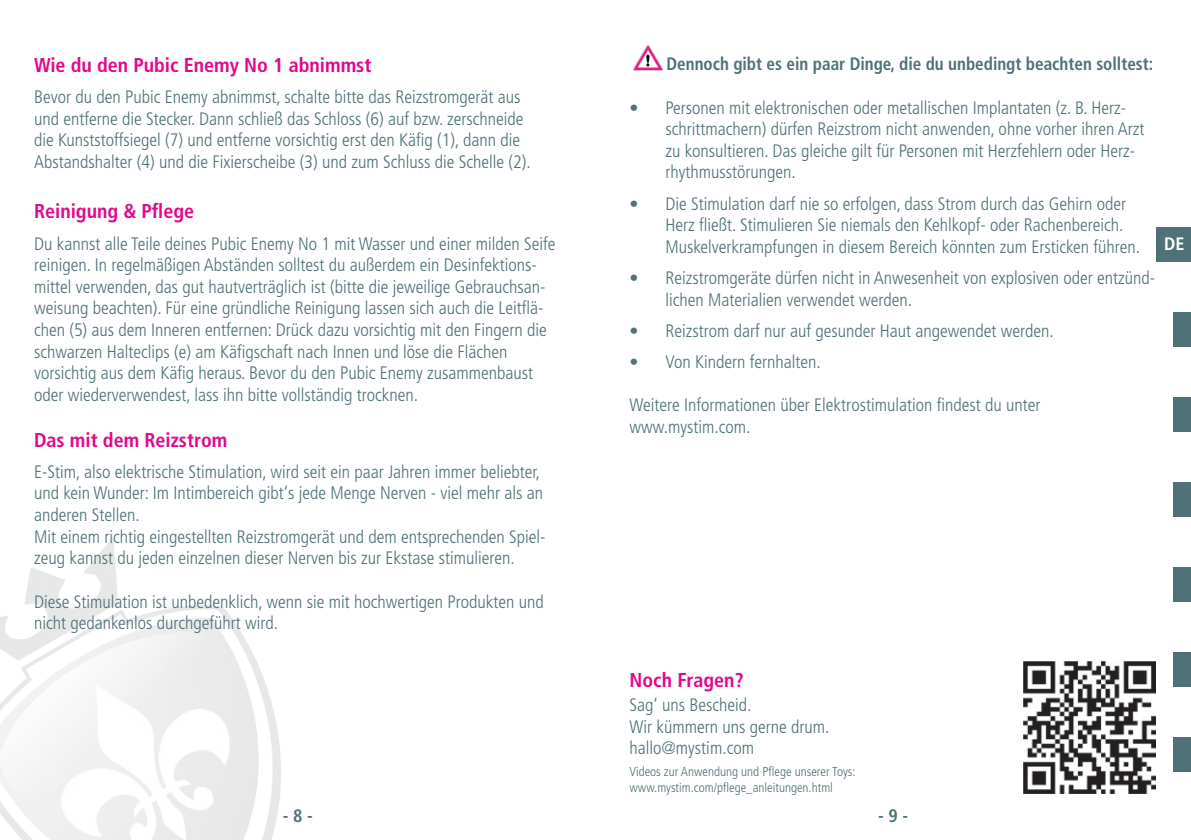
<style>
.page{position:relative;width:1191px;height:840px;background:#fff}
.page>*{position:absolute;margin:0;border:0;box-sizing:border-box;transform-origin:0 0}
.t1{font:700 condensed 20px "Frutiger";color:#e2078c}
.t2{font:300 condensed 18px/21.6px "Frutiger";color:#4f7177}
.t3{font:700 condensed 18px "Frutiger";color:#4f7177;scale:.95 1}
.t4{font:700 condensed 18px "Frutiger";color:#4f7177}
.t5{font:700 condensed 18px "Frutiger";color:#fff}
.t6{font:300 condensed 13px/15.6px "Frutiger";color:#4f7177}
</style>
<div class="page">
<img style="left:0;top:537px;width:281px;height:302px">
<div style="left:1157px;top:227px;width:34px;height:34px;background:#4f7177"></div>
<div style="left:1174px;top:312px;width:17px;height:34px;background:#4f7177"></div>
<div style="left:1174px;top:397px;width:17px;height:34px;background:#4f7177"></div>
<div style="left:1174px;top:482px;width:17px;height:34px;background:#4f7177"></div>
<div style="left:1174px;top:567px;width:17px;height:34px;background:#4f7177"></div>
<div style="left:1174px;top:652px;width:17px;height:34px;background:#4f7177"></div>
<div style="left:1174px;top:737px;width:17px;height:34px;background:#4f7177"></div>
<img style="left:634px;top:45px;width:28px;height:26px">
<img style="left:1023px;top:661px;width:132px;height:132px">
<p class="t1" style="left:34px;top:53px;width:339px">Wie du den Pubic Enemy No 1 abnimmst</p>
<p class="t2" style="left:34px;top:86px;width:498px">Bevor du den Pubic Enemy abnimmst, schalte bitte das Reizstromgerät aus und entferne die Stecker. Dann schließ das Schloss (6) auf bzw. zerschneide die Kunststoffsiegel (7) und entferne vorsichtig erst den Käfig (1), dann die Abstandshalter (4) und die Fixierscheibe (3) und zum Schluss die Schelle (2).</p>
<p class="t1" style="left:34px;top:199px;width:162px">Reinigung &amp; Pflege</p>
<p class="t2" style="left:34px;top:233px;width:523px">Du kannst alle Teile deines Pubic Enemy No 1 mit Wasser und einer milden Seife reinigen. In regelmäßigen Abständen solltest du außerdem ein Desinfektions&shy;mittel verwenden, das gut hautverträglich ist (bitte die jeweilige Gebrauchsan&shy;weisung beachten). Für eine gründliche Reinigung lassen sich auch die Leitflä&shy;chen (5) aus dem Inneren entfernen: Drück dazu vorsichtig mit den Fingern die schwarzen Halteclips (e) am Käfigschaft nach Innen und löse die Flächen vorsichtig aus dem Käfig heraus. Bevor du den Pubic Enemy zusammenbaust oder wiederverwendest, lass ihn bitte vollständig trocknen.</p>
<p class="t1" style="left:34px;top:427px;width:195px">Das mit dem Reizstrom</p>
<p class="t2" style="left:34px;top:461px;width:513px">E-Stim, also elektrische Stimulation, wird seit ein paar Jahren immer beliebter, und kein Wunder: Im Intimbereich gibt‘s jede Menge Nerven - viel mehr als an anderen Stellen.<br>Mit einem richtig eingestellten Reizstromgerät und dem entsprechenden Spiel&shy;zeug kannst du jeden einzelnen dieser Nerven bis zur Ekstase stimulieren.</p>
<p class="t2" style="left:34px;top:590px;width:511px">Diese Stimulation ist unbedenklich, wenn sie mit hochwertigen Produkten und nicht gedankenlos durchgeführt wird.</p>
<p class="t3" style="left:666px;top:53px;width:514px">Dennoch gibt es ein paar Dinge, die du unbedingt beachten solltest:</p>
<p class="t2" style="left:665px;top:97px;width:480px;text-indent:-36px">• Personen mit elektronischen oder metallischen Implantaten (z. B. Herz&shy;schrittmachern) dürfen Reizstrom nicht anwenden, ohne vorher ihren Arzt zu konsultieren. Das gleiche gilt für Personen mit Herzfehlern oder Herz&shy;rhythmusstörungen.</p>
<p class="t2" style="left:665px;top:193px;width:476px;text-indent:-36px">• Die Stimulation darf nie so erfolgen, dass Strom durch das Gehirn oder<br>Herz fließt. Stimulieren Sie niemals den Kehlkopf- oder Rachenbereich.<br>Muskelverkrampfungen in diesem Bereich könnten zum Ersticken führen.</p>
<p class="t2" style="left:665px;top:267px;width:491px;text-indent:-36px">• Reizstromgeräte dürfen nicht in Anwesenheit von explosiven oder entzünd&shy;lichen Materialien verwendet werden.</p>
<p class="t2" style="left:629px;top:320px;width:426px">• Reizstrom darf nur auf gesunder Haut angewendet werden.</p>
<p class="t2" style="left:629px;top:351px;width:193px">• Von Kindern fernhalten.</p>
<p class="t2" style="left:629px;top:394px;width:412px">Weitere Informationen über Elektrostimulation findest du unter www.mystim.com.</p>
<p class="t5" style="left:1164px;top:233px;width:22px">DE</p>
<p class="t1" style="left:629px;top:667px;width:116px">Noch Fragen?</p>
<p class="t2" style="left:629px;top:693px;width:202px">Sag‘ uns Bescheid.<br>Wir kümmern uns gerne drum. hallo@mystim.com</p>
<p class="t6" style="left:629px;top:763px;width:228px">Videos zur Anwendung und Pflege unserer Toys: www.mystim.com/pflege_anleitungen.html</p>
<p class="t4" style="left:283px;top:804px;width:32px">- 8 -</p>
<p class="t4" style="left:878px;top:804px;width:32px">- 9 -</p>
</div>
